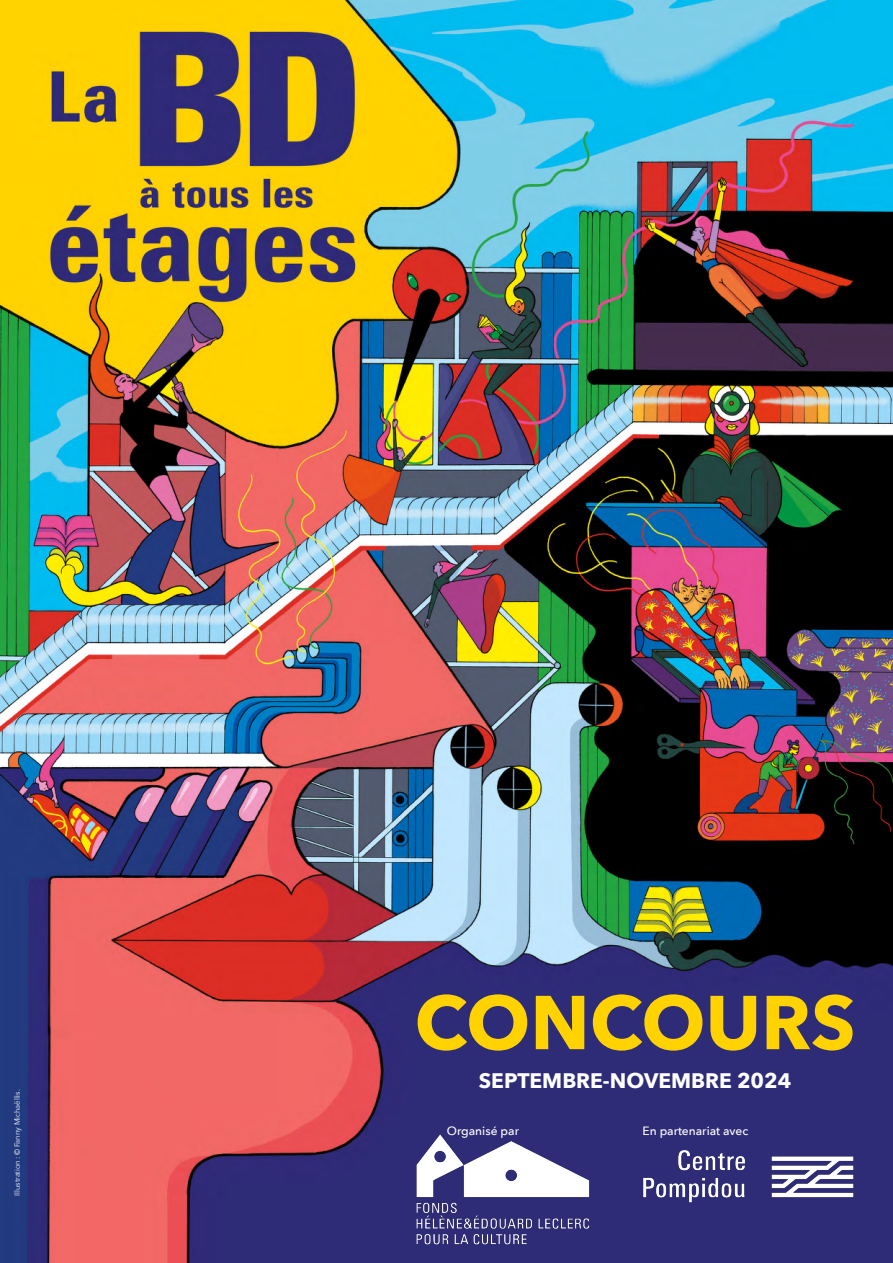
<style>
.page{position:relative;width:893px;height:1263px;background:#fff}
.page>*{position:absolute;margin:0;border:0;box-sizing:border-box;transform-origin:0 0}
.t1{font:700 75.3px "Avenir Next";color:#ffd200}
.t2{font:700 21px "Avenir Next";color:#fff}
.t3{font:500 12px "Avenir Next";color:#fff}
.t4{font:7.5px "Avenir Next";color:#fff}
</style>
<div class="page">
<img style="left:0;top:0;width:893px;height:1263px">
<img style="left:620px;top:1134px;width:257px;height:80px">
<img style="left:398px;top:1126px;width:199px;height:124px">
<p class="t4" style="left:11px;top:1196px;width:108px;rotate:-90deg">Illustration: © Fanny Michaëllis.</p>
<h1 class="t1" style="left:415px;top:957px;width:442px">CONCOURS</h1>
<h2 class="t2" style="left:479px;top:1063px;width:314px">SEPTEMBRE-NOVEMBRE 2024</h2>
<h3 class="t3" style="left:447px;top:1120px;width:74px">Organisé par</h3>
<h3 class="t3" style="left:642px;top:1120px;width:107px">En partenariat avec</h3>
</div>
